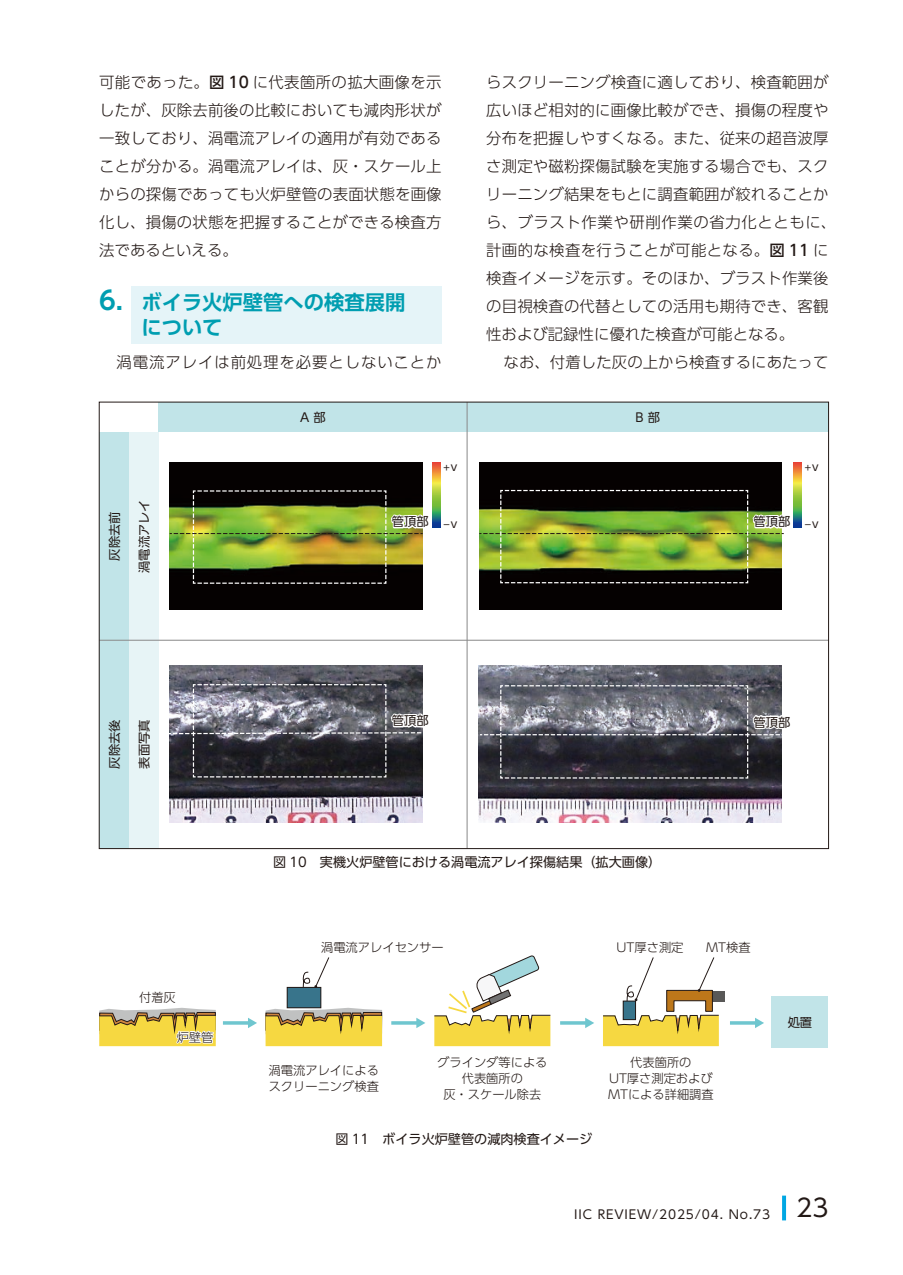
<style>
.page{position:relative;width:903px;height:1275px;background:#fff}
.page>*{position:absolute;margin:0;border:0;box-sizing:border-box;transform-origin:0 0}
.t1{font:700 20.3px/24.8px "UD Shin Go Pro De";color:#009eb1}
.t2{font:300 15.4px/28px "UD Shin Go Pro";letter-spacing:.01em;color:#231916;text-align:justify}
.t3{font:300 15.4px "UD Shin Go Pro";letter-spacing:.06em;color:#231916}
.t4{font:13.12px "UD Shin Go Pro";color:#231916}
.t5{font:300 12.25px/15.8px "UD Shin Go Pro";color:#231916;text-align:center}
.t6{font:12.25px "UD Shin Go Pro";color:#231916}
.t7{font:12.25px "UD Shin Go Pro";letter-spacing:.07em;color:#231916}
.t8{font:500 8.4px "UD Shin Go Pro";color:#231916}
.s1{font-weight:500}
.s2{font-size:25.38px}
.s3{font-size:24.5px}
</style>
<div class="page">
<svg style="left:782px;top:1196px;width:4px;height:24px"></svg>
<div style="left:159px;top:402px;width:308px;height:30px;background:#c1e4e8"></div>
<div style="left:467px;top:402px;width:361px;height:30px;background:#c1e4e8"></div>
<div style="left:99px;top:432px;width:30px;height:417px;background:#c1e4e8"></div>
<div style="left:129px;top:432px;width:30px;height:417px;background:#e7f4f6"></div>
<hr style="left:99px;top:640px;width:729px;height:1px;background:#898989">
<hr style="left:467px;top:402px;width:1px;height:447px;background:#898989">
<img style="left:479px;top:665px;width:303px;height:158px">
<svg style="left:480px;top:685px;width:302px;height:94px;background:#585961"></svg>
<img style="left:170px;top:665px;width:253px;height:158px">
<svg style="left:169px;top:683px;width:254px;height:95px;background:#585860"></svg>
<div style="left:479px;top:463px;width:303px;height:146px;background:#050101"></div>
<div style="left:170px;top:463px;width:253px;height:146px;background:#050101"></div>
<img style="left:479px;top:489px;width:305px;height:95px">
<img style="left:170px;top:490px;width:253px;height:94px">
<img style="left:794px;top:463px;width:7px;height:64px">
<img style="left:433px;top:463px;width:7px;height:64px">
<div style="left:713px;top:991px;width:12px;height:10px;background:#595857"></div>
<div style="left:771px;top:996px;width:57px;height:52px;background:#c1e4e8"></div>
<svg style="left:265px;top:1008px;width:118px;height:38px;background:#dac156"></svg>
<div style="left:287px;top:987px;width:34px;height:21px;background:#38748b"></div>
<div style="left:287px;top:987px;width:34px;height:21px;border:1px solid #231916"></div>
<svg style="left:434px;top:955px;width:117px;height:91px"></svg>
<svg style="left:99px;top:1008px;width:117px;height:38px;background:#dbc566"></svg>
<svg style="left:730px;top:1021px;width:25px;height:4px"></svg>
<svg style="left:755px;top:1018px;width:9px;height:10px"></svg>
<svg style="left:560px;top:1021px;width:25px;height:4px"></svg>
<svg style="left:585px;top:1018px;width:9px;height:10px"></svg>
<svg style="left:391px;top:1021px;width:25px;height:4px"></svg>
<svg style="left:416px;top:1018px;width:9px;height:10px"></svg>
<svg style="left:223px;top:1021px;width:25px;height:4px"></svg>
<svg style="left:248px;top:1018px;width:9px;height:10px"></svg>
<svg style="left:303px;top:957px;width:26px;height:31px"></svg>
<svg style="left:603px;top:957px;width:116px;height:89px"></svg>
<div style="left:131px;top:286px;width:310px;height:57px;background:#e5f4f8"></div>
<p class="t2" style="left:99px;top:68px;width:344px">可能であった。<span class="s1">図 10</span> に代表箇所の拡大画像を示したが、灰除去前後の比較においても減肉形状が一致しており、渦電流アレイの適用が有効であることが分かる。渦電流アレイは、灰・スケール上からの探傷であっても火炉壁管の表面状態を画像化し、損傷の状態を把握することができる検査方法であるといえる。</p>
<h1 class="t1" style="left:141px;top:290px;width:265px;text-indent:-42px"><span class="s2">6.</span> ボイラ火炉壁管への検査展開について</h1>
<p class="t3" style="left:117px;top:350px;width:326px">渦電流アレイは前処理を必要としないことか</p>
<p class="t2" style="left:486px;top:68px;width:351px;text-align:left">らスクリーニング検査に適しており、検査範囲が広いほど相対的に画像比較ができ、損傷の程度や分布を把握しやすくなる。また、従来の超音波厚さ測定や磁粉探傷試験を実施する場合でも、スクリーニング結果をもとに調査範囲が絞れることから、ブラスト作業や研削作業の省力化とともに、計画的な検査を行うことが可能となる。<span class="s1">図 11</span> に検査イメージを示す。そのほか、ブラスト作業後の目視検査の代替としての活用も期待でき、客観性および記録性に優れた検査が可能となる。</p>
<p class="t2" style="left:503px;top:348px;width:326px">なお、付着した灰の上から検査するにあたって</p>
<p class="t6" style="left:105px;top:560px;width:50px;rotate:-90deg">灰除去前</p>
<p class="t6" style="left:134px;top:573px;width:75px;rotate:-90deg">渦電流アレイ</p>
<p class="t6" style="left:300px;top:407px;width:27px">A 部</p>
<p class="t6" style="left:636px;top:407px;width:26px">B 部</p>
<p class="t8" style="left:442px;top:461px;width:16px">＋V</p>
<p class="t8" style="left:804px;top:461px;width:16px">＋V</p>
<p class="t6" style="left:392px;top:512px;width:38px">管頂部</p>
<p class="t6" style="left:753px;top:512px;width:38px">管頂部</p>
<p class="t8" style="left:442px;top:517px;width:16px">－V</p>
<p class="t8" style="left:804px;top:517px;width:16px">－V</p>
<p class="t6" style="left:105px;top:769px;width:50px;rotate:-90deg">灰除去後</p>
<p class="t6" style="left:392px;top:711px;width:38px">管頂部</p>
<p class="t6" style="left:753px;top:712px;width:38px">管頂部</p>
<p class="t6" style="left:134px;top:769px;width:50px;rotate:-90deg">表面写真</p>
<p class="t4" style="left:273px;top:851px;width:390px">図 10　実機火炉壁管における渦電流アレイ探傷結果（拡大画像）</p>
<p class="t5" style="left:139px;top:989px;width:38px">付着灰</p>
<p class="t5" style="left:321px;top:939px;width:124px">渦電流アレイセンサー</p>
<p class="t5" style="left:617px;top:939px;width:68px">UT厚さ測定</p>
<p class="t5" style="left:706px;top:939px;width:46px">MT検査</p>
<p class="t5" style="left:177px;top:1029px;width:38px">炉壁管</p>
<p class="t5" style="left:269px;top:1062px;width:112px;text-align:left">渦電流アレイによるスクリーニング検査</p>
<p class="t5" style="left:437px;top:1054px;width:112px">グラインダ等による代表箇所の<br>灰・スケール除去</p>
<p class="t5" style="left:608px;top:1054px;width:107px">代表箇所の<br>UT厚さ測定および<br>MTによる詳細調査</p>
<p class="t4" style="left:335px;top:1129px;width:258px">図 11　ボイラ火炉壁管の減肉検査イメージ</p>
<p class="t6" style="left:788px;top:1013px;width:26px">処置</p>
<p class="t7" style="left:574px;top:1204px;width:256px">IIC REVIEW/2025/04. No.73 <span class="s3">23</span></p>
</div>
